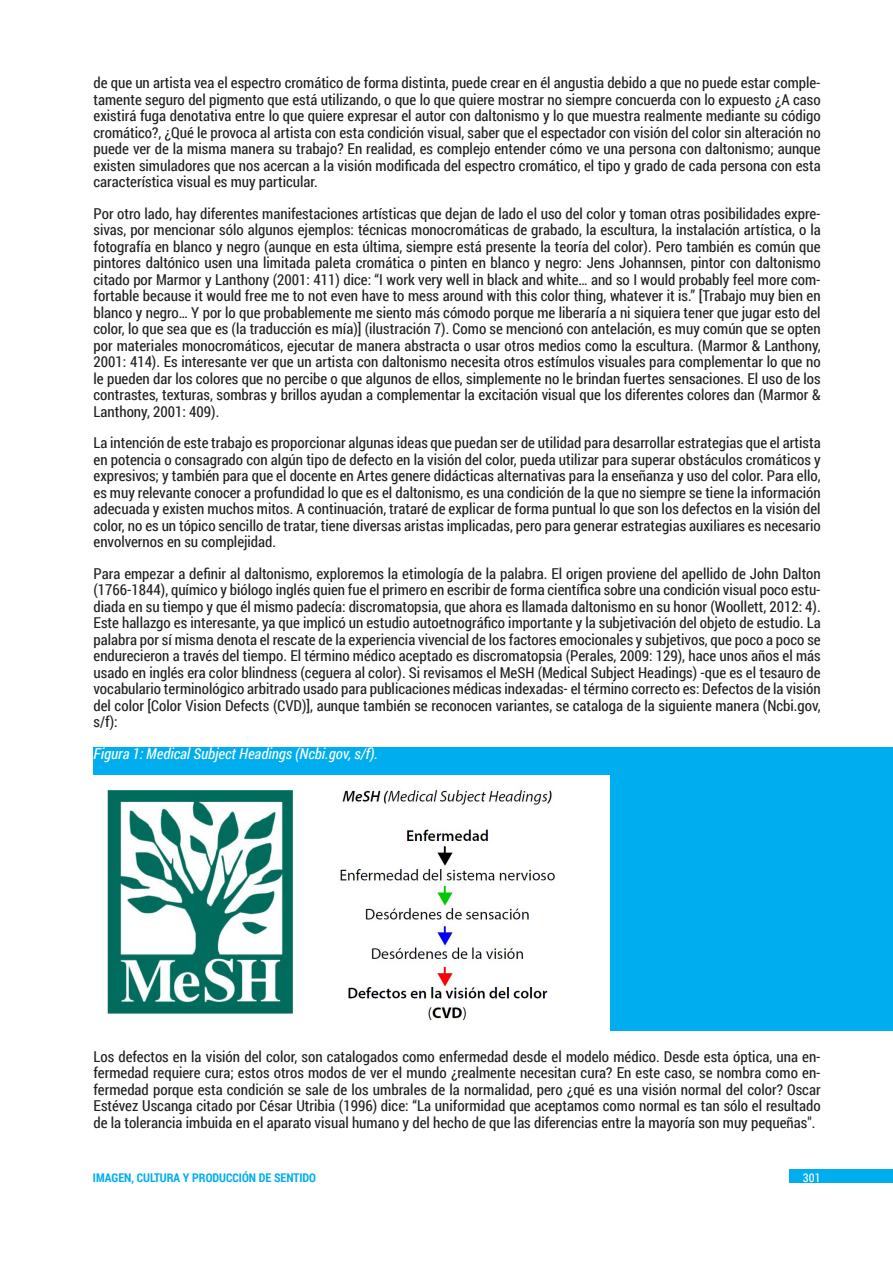
<style>
.page{position:relative;width:893px;height:1263px;background:#fff}
.page>*{position:absolute;margin:0;border:0;box-sizing:border-box;transform-origin:0 0}
.Normal_CV{font:15px/16.5px "Roboto Condensed";color:#231f20;text-align:justify}
.Imagen_Tabla_CV{font:italic 15px "Roboto Condensed";color:#fff}
.t1{font:700 12px "Roboto Condensed";color:#00aeef}
.t2{font:12px "Roboto Condensed";color:#fff}
</style>
<div class="page">
<div style="left:789px;top:1169px;width:104px;height:14px;background:#00aeef"></div>
<div style="left:94px;top:747px;width:799px;height:283px;background:#00aeef"></div>
<img style="left:94px;top:775px;width:516px;height:255px">
<p class="Normal_CV" style="left:94px;top:74px;width:729px">de que un artista vea el espectro cromático de forma distinta, puede crear en él angustia debido a que no puede estar comple&shy;tamente seguro del pigmento que está utilizando, o que lo que quiere mostrar no siempre concuerda con lo expuesto ¿A caso existirá fuga denotativa entre lo que quiere expresar el autor con daltonismo y lo que muestra realmente mediante su código cromático?, ¿Qué le provoca al artista con esta condición visual, saber que el espectador con visión del color sin alteración no puede ver de la misma manera su trabajo? En realidad, es complejo entender cómo ve una persona con daltonismo; aunque existen simuladores que nos acercan a la visión modificada del espectro cromático, el tipo y grado de cada persona con esta característica visual es muy particular.</p>
<p class="Normal_CV" style="left:94px;top:204px;width:729px">Por otro lado, hay diferentes manifestaciones artísticas que dejan de lado el uso del color y toman otras posibilidades expre&shy;sivas, por mencionar sólo algunos ejemplos: técnicas monocromáticas de grabado, la escultura, la instalación artística, o la fotografía en blanco y negro (aunque en esta última, siempre está presente la teoría del color). Pero también es común que pintores daltónico usen una limitada paleta cromática o pinten en blanco y negro: Jens Johannsen, pintor con daltonismo citado por Marmor y Lanthony (2001: 411) dice: “I work very well in black and white… and so I would probably feel more com&shy;fortable because it would free me to not even have to mess around with this color thing, whatever it is.” [Trabajo muy bien en blanco y negro… Y por lo que probablemente me siento más cómodo porque me liberaría a ni siquiera tener que jugar esto del color, lo que sea que es (la traducción es mía)] (ilustración 7). Como se mencionó con antelación, es muy común que se opten por materiales monocromáticos, ejecutar de manera abstracta o usar otros medios como la escultura. (Marmor &amp; Lanthony, 2001: 414). Es interesante ver que un artista con daltonismo necesita otros estímulos visuales para complementar lo que no le pueden dar los colores que no percibe o que algunos de ellos, simplemente no le brindan fuertes sensaciones. El uso de los contrastes, texturas, sombras y brillos ayudan a complementar la excitación visual que los diferentes colores dan (Marmor &amp; Lanthony, 2001: 409).</p>
<p class="Normal_CV" style="left:94px;top:434px;width:729px">La intención de este trabajo es proporcionar algunas ideas que puedan ser de utilidad para desarrollar estrategias que el artista en potencia o consagrado con algún tipo de defecto en la visión del color, pueda utilizar para superar obstáculos cromáticos y expresivos; y también para que el docente en Artes genere didácticas alternativas para la enseñanza y uso del color. Para ello, es muy relevante conocer a profundidad lo que es el daltonismo, es una condición de la que no siempre se tiene la información adecuada y existen muchos mitos. A continuación, trataré de explicar de forma puntual lo que son los defectos en la visión del color, no es un tópico sencillo de tratar, tiene diversas aristas implicadas, pero para generar estrategias auxiliares es necesario envolvernos en su complejidad.</p>
<p class="Normal_CV" style="left:94px;top:564px;width:729px">Para empezar a definir al daltonismo, exploremos la etimología de la palabra. El origen proviene del apellido de John Dalton (1766-1844), químico y biólogo inglés quien fue el primero en escribir de forma científica sobre una condición visual poco estu&shy;diada en su tiempo y que él mismo padecía: discromatopsia, que ahora es llamada daltonismo en su honor (Woollett, 2012: 4).<br>Este hallazgo es interesante, ya que implicó un estudio autoetnográfico importante y la subjetivación del objeto de estudio. La palabra por sí misma denota el rescate de la experiencia vivencial de los factores emocionales y subjetivos, que poco a poco se endurecieron a través del tiempo. El término médico aceptado es discromatopsia (Perales, 2009: 129), hace unos años el más usado en inglés era color blindness (ceguera al color). Si revisamos el MeSH (Medical Subject Headings) -que es el tesauro de vocabulario terminológico arbitrado usado para publicaciones médicas indexadas- el término correcto es: Defectos de la visión del color [Color Vision Defects (CVD)], aunque también se reconocen variantes, se cataloga de la siguiente manera (Ncbi.gov, s/f):</p>
<p class="Imagen_Tabla_CV" style="left:94px;top:743px;width:286px">Figura 1: Medical Subject Headings (Ncbi.gov, s/f).</p>
<p class="Normal_CV" style="left:94px;top:1048px;width:729px">Los defectos en la visión del color, son catalogados como enfermedad desde el modelo médico. Desde esta óptica, una en&shy;fermedad requiere cura; estos otros modos de ver el mundo ¿realmente necesitan cura? En este caso, se nombra como en&shy;fermedad porque esta condición se sale de los umbrales de la normalidad, pero ¿qué es una visión normal del color? Oscar Estévez Uscanga citado por César Utribia (1996) dice: “La uniformidad que aceptamos como normal es tan sólo el resultado de la tolerancia imbuida en el aparato visual humano y del hecho de que las diferencias entre la mayoría son muy pequeñas".</p>
<p class="t1" style="left:93px;top:1169px;width:225px">IMAGEN, CULTURA Y PRODUCCIÓN DE SENTIDO</p>
<p class="t2" style="left:803px;top:1169px;width:19px">301</p>
</div>
